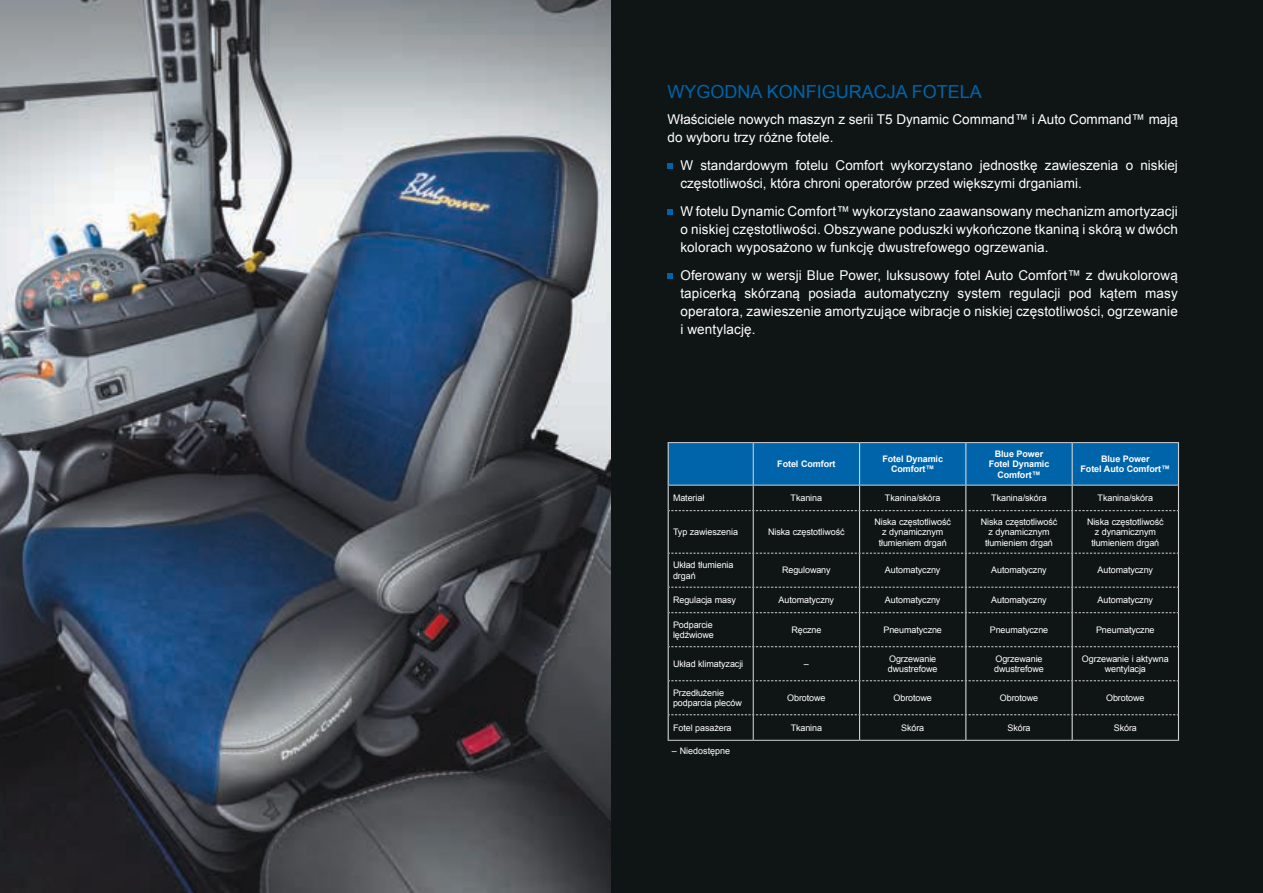
<style>
.page{position:relative;width:1263px;height:893px;background:#fff}
.page>*{position:absolute;margin:0;border:0;box-sizing:border-box;transform-origin:0 0}
.t1{font:18px "Arial";color:#0064ab}
.t2{font:13.5px/18px "Arial";color:#fff}
.t3{font:9px/10.5px "Arial";letter-spacing:-.01em;color:#fff}
.t4{font:700 9px/10.5px "Arial";letter-spacing:-.01em;color:#fff;text-align:center}
</style>
<div class="page">
<div style="left:610px;top:0;width:653px;height:893px;background:#0f1514"></div>
<svg style="left:668px;top:163px;width:5px;height:6px"></svg>
<svg style="left:668px;top:209px;width:5px;height:6px"></svg>
<svg style="left:668px;top:273px;width:5px;height:6px"></svg>
<img style="left:0;top:0;width:610px;height:893px">
<hr style="left:668px;top:740px;width:85px;height:1px;background:#d1d1d1">
<hr style="left:753px;top:740px;width:106px;height:1px;background:#d1d1d1">
<hr style="left:859px;top:740px;width:107px;height:1px;background:#d1d1d1">
<hr style="left:966px;top:740px;width:106px;height:1px;background:#d1d1d1">
<hr style="left:1072px;top:740px;width:107px;height:1px;background:#d1d1d1">
<hr style="left:668px;top:511px;width:1px;height:42px;background:#d1d1d1">
<hr style="left:859px;top:511px;width:1px;height:42px;background:#d1d1d1">
<hr style="left:965px;top:511px;width:1px;height:42px;background:#d1d1d1">
<hr style="left:1071px;top:511px;width:2px;height:42px;background:#d1d1d1">
<hr style="left:1178px;top:511px;width:1px;height:42px;background:#d1d1d1">
<hr style="left:668px;top:553px;width:1px;height:34px;background:#d1d1d1">
<hr style="left:859px;top:554px;width:1px;height:33px;background:#d1d1d1">
<hr style="left:965px;top:554px;width:1px;height:33px;background:#d1d1d1">
<hr style="left:1071px;top:554px;width:2px;height:33px;background:#d1d1d1">
<hr style="left:1178px;top:553px;width:1px;height:34px;background:#d1d1d1">
<hr style="left:668px;top:613px;width:1px;height:34px;background:#d1d1d1">
<hr style="left:859px;top:613px;width:1px;height:33px;background:#d1d1d1">
<hr style="left:965px;top:613px;width:1px;height:33px;background:#d1d1d1">
<hr style="left:1071px;top:613px;width:2px;height:33px;background:#d1d1d1">
<hr style="left:1178px;top:613px;width:1px;height:34px;background:#d1d1d1">
<hr style="left:668px;top:647px;width:1px;height:34px;background:#d1d1d1">
<hr style="left:859px;top:647px;width:1px;height:33px;background:#d1d1d1">
<hr style="left:965px;top:647px;width:1px;height:33px;background:#d1d1d1">
<hr style="left:1071px;top:647px;width:2px;height:33px;background:#d1d1d1">
<hr style="left:1178px;top:647px;width:1px;height:34px;background:#d1d1d1">
<hr style="left:668px;top:681px;width:1px;height:34px;background:#d1d1d1">
<hr style="left:859px;top:681px;width:1px;height:33px;background:#d1d1d1">
<hr style="left:965px;top:681px;width:1px;height:33px;background:#d1d1d1">
<hr style="left:1071px;top:681px;width:2px;height:33px;background:#d1d1d1">
<hr style="left:1178px;top:681px;width:1px;height:34px;background:#d1d1d1">
<hr style="left:753px;top:511px;width:1px;height:42px;background:#d1d1d1">
<hr style="left:753px;top:554px;width:1px;height:33px;background:#d1d1d1">
<hr style="left:753px;top:613px;width:1px;height:33px;background:#d1d1d1">
<hr style="left:753px;top:647px;width:1px;height:33px;background:#d1d1d1">
<hr style="left:753px;top:681px;width:1px;height:33px;background:#d1d1d1">
<svg style="left:668px;top:443px;width:511px;height:68px"></svg>
<svg style="left:669px;top:553px;width:509px;height:1px"></svg>
<svg style="left:668px;top:587px;width:511px;height:26px"></svg>
<svg style="left:669px;top:646px;width:509px;height:1px"></svg>
<svg style="left:669px;top:680px;width:509px;height:1px"></svg>
<svg style="left:668px;top:714px;width:511px;height:26px"></svg>
<hr style="left:668px;top:443px;width:1px;height:42px;background:#d1d1d1">
<hr style="left:859px;top:443px;width:1px;height:42px;background:#d1d1d1">
<hr style="left:965px;top:443px;width:1px;height:42px;background:#d1d1d1">
<hr style="left:1071px;top:443px;width:2px;height:42px;background:#d1d1d1">
<hr style="left:1178px;top:443px;width:1px;height:42px;background:#d1d1d1">
<hr style="left:668px;top:442px;width:85px;height:1px;background:#d1d1d1">
<hr style="left:753px;top:442px;width:106px;height:1px;background:#d1d1d1">
<hr style="left:859px;top:442px;width:107px;height:1px;background:#d1d1d1">
<hr style="left:966px;top:442px;width:106px;height:1px;background:#d1d1d1">
<hr style="left:1072px;top:442px;width:107px;height:1px;background:#d1d1d1">
<hr style="left:753px;top:443px;width:1px;height:42px;background:#d1d1d1">
<h1 class="t1" style="left:668px;top:80px;width:316px">WYGODNA KONFIGURACJA FOTELA</h1>
<p class="t2" style="left:668px;top:111px;width:512px">Właściciele nowych maszyn z serii T5 Dynamic Command™ i Auto Command™ mają do wyboru trzy różne fotele.</p>
<p class="t2" style="left:680px;top:157px;width:499px">W standardowym fotelu Comfort wykorzystano jednostkę zawieszenia o niskiej częstotliwości, która chroni operatorów przed większymi drganiami.</p>
<p class="t2" style="left:680px;top:203px;width:499px;text-align:justify">W fotelu Dynamic Comfort™ wykorzystano zaawansowany mechanizm amortyzacji o niskiej częstotliwości. Obszywane poduszki wykończone tkaniną i skórą w dwóch kolorach wyposażono w funkcję dwustrefowego ogrzewania.</p>
<p class="t2" style="left:680px;top:267px;width:499px;text-align:justify">Oferowany w wersji Blue Power, luksusowy fotel Auto Comfort™ z dwukolorową tapicerką skórzaną posiada automatyczny system regulacji pod kątem masy operatora, zawieszenie amortyzujące wibracje o niskiej częstotliwości, ogrzewanie i wentylację.</p>
<p class="t4" style="left:777px;top:459px;width:60px">Fotel Comfort</p>
<p class="t4" style="left:882px;top:454px;width:62px">Fotel Dynamic<br>Comfort™</p>
<p class="t4" style="left:989px;top:448px;width:62px">Blue Power<br>Fotel Dynamic<br>Comfort™</p>
<p class="t4" style="left:1080px;top:454px;width:91px">Blue Power<br>Fotel Auto Comfort™</p>
<p class="t3" style="left:673px;top:493px;width:33px">Materiał</p>
<p class="t3" style="left:791px;top:493px;width:33px">Tkanina</p>
<p class="t3" style="left:885px;top:493px;width:57px">Tkanina/skóra</p>
<p class="t3" style="left:991px;top:493px;width:57px">Tkanina/skóra</p>
<p class="t3" style="left:1097px;top:493px;width:57px">Tkanina/skóra</p>
<p class="t3" style="left:673px;top:527px;width:67px">Typ zawieszenia</p>
<p class="t3" style="left:768px;top:527px;width:78px">Niska częstotliwość</p>
<p class="t3" style="left:874px;top:516px;width:78px;text-align:center">Niska częstotliwość z dynamicznym tłumieniem drgań</p>
<p class="t3" style="left:981px;top:516px;width:78px;text-align:center">Niska częstotliwość z dynamicznym tłumieniem drgań</p>
<p class="t3" style="left:1087px;top:516px;width:78px;text-align:center">Niska częstotliwość z dynamicznym tłumieniem drgań</p>
<p class="t3" style="left:673px;top:560px;width:62px">Układ tłumienia drgań</p>
<p class="t3" style="left:782px;top:565px;width:50px">Regulowany</p>
<p class="t3" style="left:885px;top:565px;width:57px">Automatyczny</p>
<p class="t3" style="left:991px;top:565px;width:57px">Automatyczny</p>
<p class="t3" style="left:1097px;top:565px;width:57px">Automatyczny</p>
<p class="t3" style="left:673px;top:595px;width:65px">Regulacja masy</p>
<p class="t3" style="left:779px;top:595px;width:57px">Automatyczny</p>
<p class="t3" style="left:885px;top:595px;width:57px">Automatyczny</p>
<p class="t3" style="left:991px;top:595px;width:57px">Automatyczny</p>
<p class="t3" style="left:1097px;top:595px;width:57px">Automatyczny</p>
<p class="t3" style="left:673px;top:619px;width:42px">Podparcie lędźwiowe</p>
<p class="t3" style="left:791px;top:625px;width:32px">Ręczne</p>
<p class="t3" style="left:883px;top:625px;width:60px">Pneumatyczne</p>
<p class="t3" style="left:990px;top:625px;width:60px">Pneumatyczne</p>
<p class="t3" style="left:1096px;top:625px;width:60px">Pneumatyczne</p>
<p class="t3" style="left:673px;top:659px;width:72px">Układ klimatyzacji</p>
<p class="t3" style="left:804px;top:659px;width:7px">–</p>
<p class="t3" style="left:888px;top:653px;width:51px">Ogrzewanie dwustrefowe</p>
<p class="t3" style="left:994px;top:653px;width:51px">Ogrzewanie dwustrefowe</p>
<p class="t3" style="left:1082px;top:653px;width:88px;text-align:center">Ogrzewanie i aktywna wentylacja</p>
<p class="t3" style="left:673px;top:687px;width:70px">Przedłużenie podparcia pleców</p>
<p class="t3" style="left:787px;top:693px;width:40px">Obrotowe</p>
<p class="t3" style="left:893px;top:693px;width:40px">Obrotowe</p>
<p class="t3" style="left:1000px;top:693px;width:40px">Obrotowe</p>
<p class="t3" style="left:1106px;top:693px;width:40px">Obrotowe</p>
<p class="t3" style="left:673px;top:722px;width:60px">Fotel pasażera</p>
<p class="t3" style="left:791px;top:722px;width:33px">Tkanina</p>
<p class="t3" style="left:901px;top:722px;width:25px">Skóra</p>
<p class="t3" style="left:1007px;top:722px;width:25px">Skóra</p>
<p class="t3" style="left:1114px;top:722px;width:25px">Skóra</p>
<p class="t3" style="left:672px;top:745px;width:60px">– Niedostępne</p>
</div>
